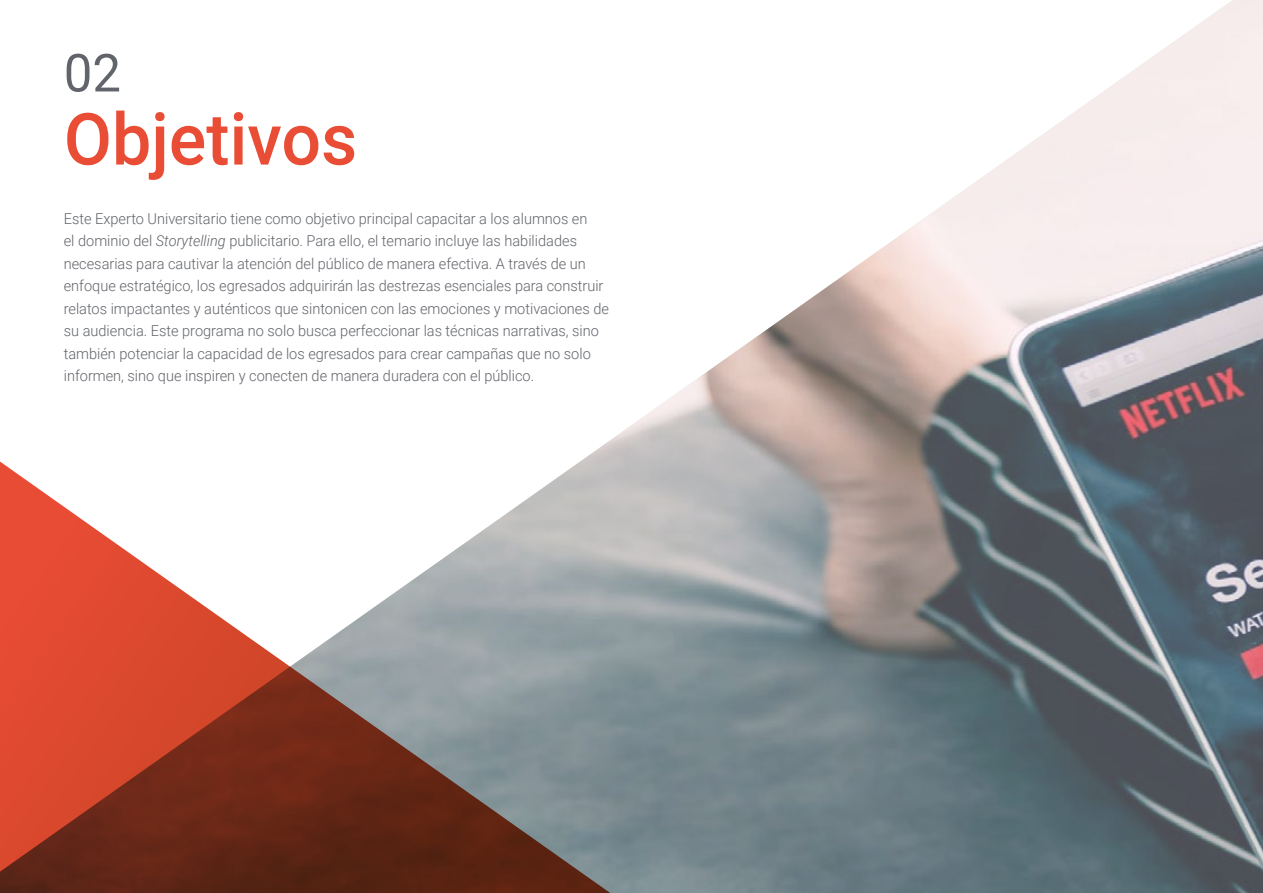
<style>
.page{position:relative;width:1263px;height:893px;background:#fff}
.page>*{position:absolute;margin:0;border:0;box-sizing:border-box;transform-origin:0 0}
.t1{font:500 72px "Roboto";color:#e94d35}
.t2{font:52.5px "Roboto";color:#61646a}
.t3{font:300 15px/22.5px "Roboto";color:#61646a}
.s1{font-style:italic}
</style>
<div class="page">
<img style="left:602px;top:0;width:661px;height:893px">
<svg style="left:0;top:446px;width:640px;height:447px"></svg>
<h2 class="t2" style="left:64px;top:36px;width:59px">02</h2>
<h1 class="t1" style="left:64px;top:89px;width:295px">Objetivos</h1>
<p class="t3" style="left:64px;top:207px;width:547px">Este Experto Universitario tiene como objetivo principal capacitar a los alumnos en<br>el dominio del <span class="s1">Storytelling</span> publicitario. Para ello, el temario incluye las habilidades necesarias para cautivar la atención del público de manera efectiva. A través de un enfoque estratégico, los egresados adquirirán las destrezas esenciales para construir relatos impactantes y auténticos que sintonicen con las emociones y motivaciones de su audiencia. Este programa no solo busca perfeccionar las técnicas narrativas, sino también potenciar la capacidad de los egresados para crear campañas que no solo informen, sino que inspiren y conecten de manera duradera con el público.</p>
</div>
